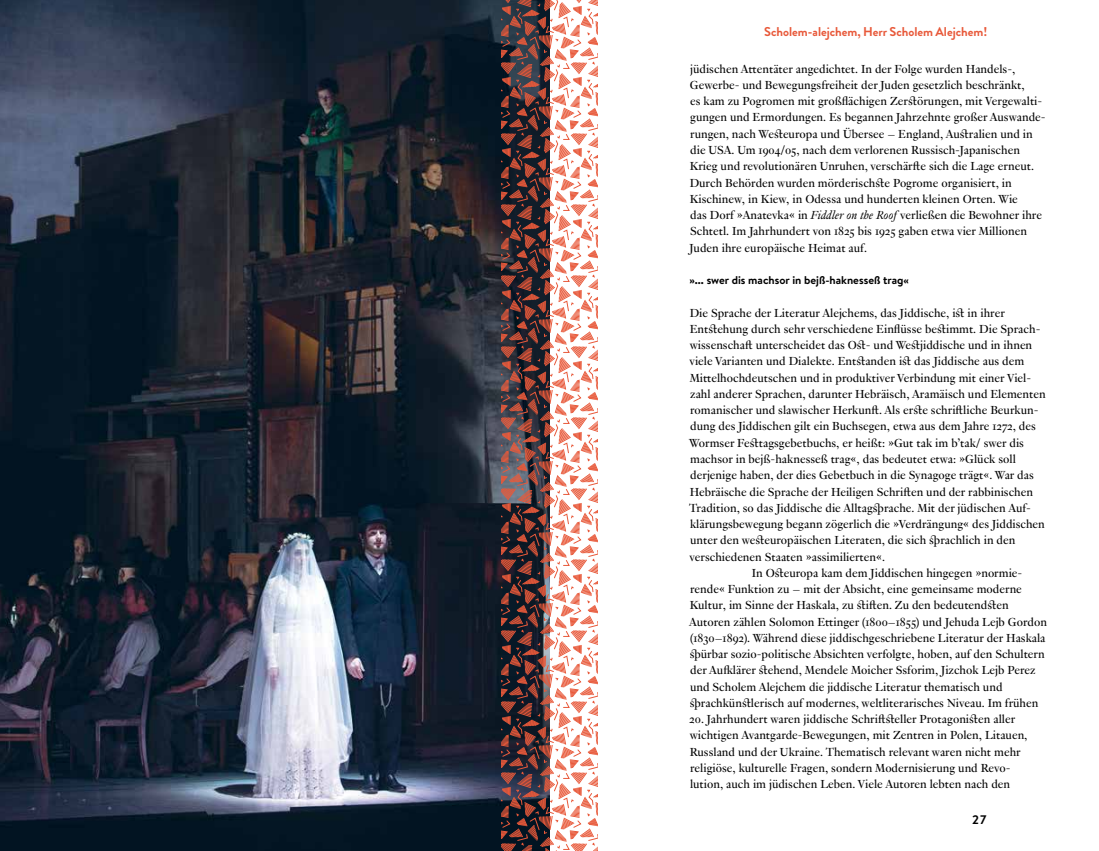
<style>
.page{position:relative;width:1099px;height:851px;background:#fff}
.page>*{position:absolute;margin:0;border:0;box-sizing:border-box;transform-origin:0 0}
.t1{font:12.75px/16.2px "Genath";color:#000}
.t2{font:700 12.75px "Brandon Grotesque";color:#e8593a}
.t3{font:700 12.75px "Brandon Grotesque";color:#000}
.t4{font:700 11.25px "Brandon Text";color:#000}
.s1{font-style:italic}
</style>
<div class="page">
<img style="left:0;top:0;width:501px;height:850px">
<svg style="left:501px;top:0;width:96px;height:850px"></svg>
<p class="t2" style="left:764px;top:22px;width:224px">Scholem-alejchem, Herr Scholem Alejchem!</p>
<p class="t1" style="left:689px;top:60px;width:357px">jüdischen Attentäter angedichtet. In der Folge wurden Handels-, Gewerbe- und Bewegungsfreiheit der Juden gesetzlich beschränkt,<br>es kam zu Pogromen mit großflächigen Zerstörungen, mit Vergewalti&shy;gungen und Ermordungen. Es begannen Jahrzehnte großer Auswande&shy;rungen, nach Westeuropa und Übersee – England, Australien und in die USA. Um 1904/05, nach dem verlorenen Russisch-Japanischen Krieg und revolutionären Unruhen, verschärfte sich die Lage erneut.<br>Durch Behörden wurden mörderischste Pogrome organisiert, in Kischinew, in Kiew, in Odessa und hunderten kleinen Orten. Wie<br>das Dorf »Anatevka« in <span class="s1">Fiddler on the Roof</span> verließen die Bewohner ihre Schtetl. Im Jahrhundert von 1825 bis 1925 gaben etwa vier Millionen Juden ihre europäische Heimat auf.</p>
<p class="t4" style="left:689px;top:272px;width:221px">»... swer dis machsor in bejß-haknesseß trag«</p>
<p class="t1" style="left:689px;top:303px;width:317px">Die Sprache der Literatur Alejchems, das Jiddische, ist in ihrer</p>
<p class="t1" style="left:689px;top:320px;width:351px">Entstehung durch sehr verschiedene Einflüsse bestimmt. Die Sprach-</p>
<p class="t1" style="left:689px;top:336px;width:344px">wissenschaft unterscheidet das Ost- und Westjiddische und in ihnen</p>
<p class="t1" style="left:689px;top:352px;width:336px">viele Varianten und Dialekte. Entstanden ist das Jiddische aus dem</p>
<p class="t1" style="left:689px;top:368px;width:343px">Mittelhochdeutschen und in produktiver Verbindung mit einer Viel-</p>
<p class="t1" style="left:690px;top:385px;width:357px">zahl anderer Sprachen, darunter Hebräisch, Aramäisch und Elementen</p>
<p class="t1" style="left:690px;top:401px;width:348px">romanischer und slawischer Herkunft. Als erste schriftliche Beurkun-</p>
<p class="t1" style="left:690px;top:417px;width:347px">dung des Jiddischen gilt ein Buchsegen, etwa aus dem Jahre 1272, des</p>
<p class="t1" style="left:689px;top:433px;width:336px">Wormser Festtagsgebetbuchs, er heißt: »Gut tak im b’tak/ swer dis</p>
<p class="t1" style="left:690px;top:450px;width:327px">machsor in bejß-haknesseß trag«, das bedeutet etwa: »Glück soll</p>
<p class="t1" style="left:690px;top:466px;width:345px">derjenige haben, der dies Gebetbuch in die Synagoge trägt«. War das</p>
<p class="t1" style="left:689px;top:482px;width:345px">Hebräische die Sprache der Heiligen Schriften und der rabbinischen</p>
<p class="t1" style="left:689px;top:498px;width:343px">Tradition, so das Jiddische die Alltagsprache. Mit der jüdischen Auf-</p>
<p class="t1" style="left:690px;top:515px;width:356px">klärungsbewegung begann zögerlich die »Verdrängung« des Jiddischen</p>
<p class="t1" style="left:690px;top:531px;width:327px">unter den westeuropäischen Literaten, die sich sprachlich in den</p>
<p class="t1" style="left:689px;top:547px;width:197px">verschiedenen Staaten »assimilierten«.</p>
<p class="t1" style="left:751px;top:563px;width:272px">In Osteuropa kam dem Jiddischen hingegen »normie-</p>
<p class="t1" style="left:690px;top:580px;width:333px">rende« Funktion zu – mit der Absicht, eine gemeinsame moderne</p>
<p class="t1" style="left:689px;top:596px;width:320px">Kultur, im Sinne der Haskala, zu stiften. Zu den bedeutendsten</p>
<p class="t1" style="left:689px;top:612px;width:359px">Autoren zählen Solomon Ettinger (1800–1855) und Jehuda Lejb Gordon</p>
<p class="t1" style="left:690px;top:628px;width:357px">(1830–1892). Während diese jiddischgeschriebene Literatur der Haskala</p>
<p class="t1" style="left:689px;top:645px;width:356px">spürbar sozio-politische Absichten verfolgte, hoben, auf den Schultern</p>
<p class="t1" style="left:690px;top:661px;width:347px">der Aufklärer stehend, Mendele Moicher Ssforim, Jizchok Lejb Perez</p>
<p class="t1" style="left:690px;top:677px;width:314px">und Scholem Alejchem die jiddische Literatur thematisch und</p>
<p class="t1" style="left:689px;top:693px;width:350px">sprachkünstlerisch auf modernes, weltliterarisches Niveau. Im frühen</p>
<p class="t1" style="left:689px;top:710px;width:340px">20. Jahrhundert waren jiddische Schriftsteller Protagonisten aller wichtigen Avantgarde-Bewegungen, mit Zentren in Polen, Litauen, Russland und der Ukraine. Thematisch relevant waren nicht mehr religiöse, kulturelle Fragen, sondern Modernisierung und Revo&shy;lution, auch im jüdischen Leben. Viele Autoren lebten nach den</p>
<p class="t3" style="left:971px;top:810px;width:17px">27</p>
</div>
